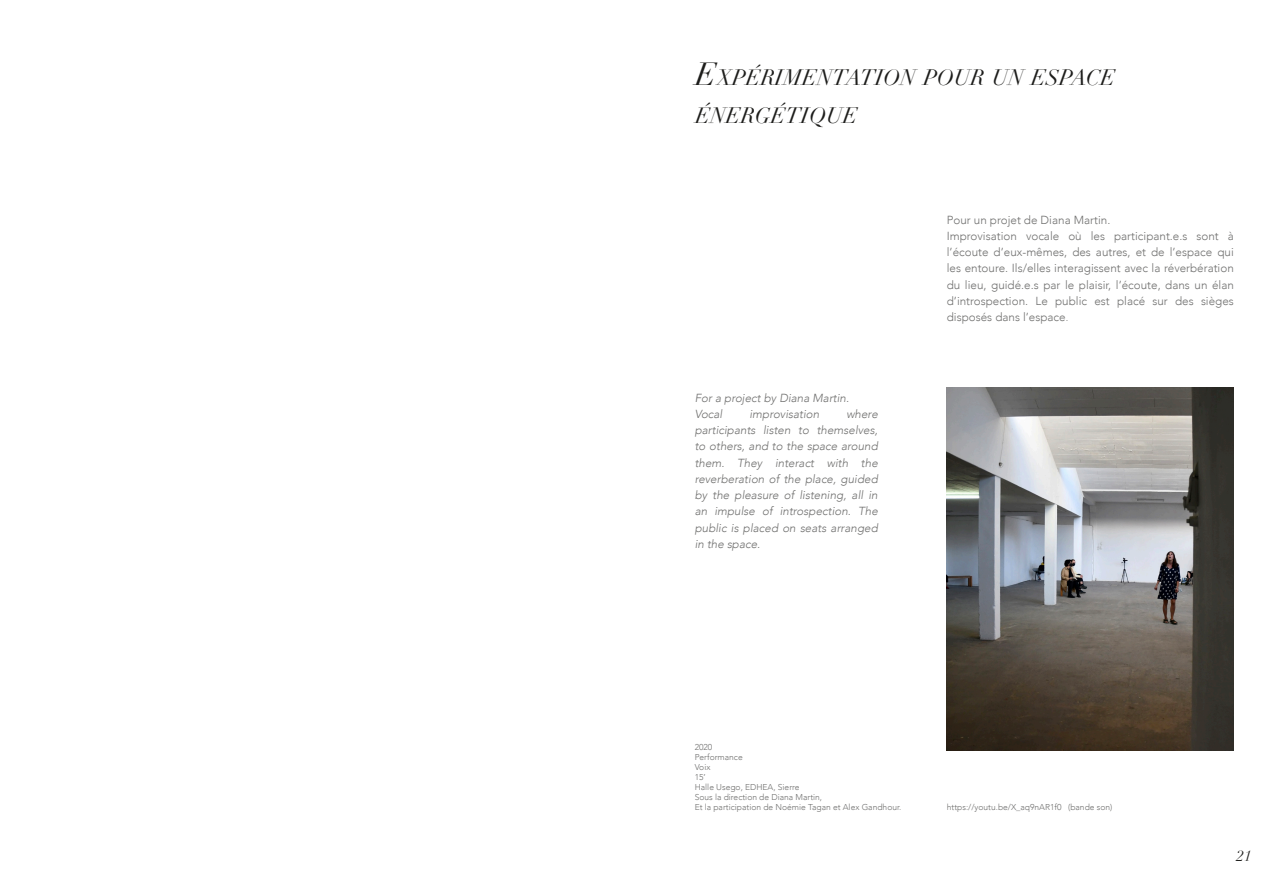
<style>
.page{position:relative;width:1276px;height:886px;background:#fff}
.page>*{position:absolute;margin:0;border:0;box-sizing:border-box;transform-origin:0 0}
.t1{font:italic 21.88px/37.5px "Didot";color:#1d1d1b}
.t2{font:italic 15px "Didot LT Std";color:#1d1d1b}
.t3{font:300 11.75px/16.2px "Avenir";color:#70706f}
.t4{font:italic 300 11.75px/16.2px "Avenir";color:#70706f}
.t5{font:300 8.5px/10px "Avenir";color:#70706f}
.s1{font-size:31.25px}
.s2{font-size:10px}
</style>
<div class="page">
<img style="left:946px;top:388px;width:287px;height:363px">
<h1 class="t1" style="left:695px;top:59px;width:421px"><span class="s1">E</span>XPÉRIMENTATION POUR UN ESPACE<br>ÉNERGÉTIQUE</h1>
<p class="t4" style="left:694px;top:389px;width:156px">For a project by Diana Martin.<br>Vocal</p>
<p class="t4" style="left:694px;top:406px;width:185px;text-align:justify;text-indent:152px">where participants listen to themselves, to others, and to the space around them. They interact with the reverberation of the place, guided by the pleasure of listening, all in an impulse of introspection. The public is placed on seats arranged in the space.</p>
<p class="t4" style="left:749px;top:406px;width:71px">improvisation</p>
<p class="t3" style="left:947px;top:211px;width:289px">Pour un projet de Diana Martin.<br>Improvisation vocale où les participant.e.s sont à l’écoute d’eux-mêmes, des autres, et de l’espace qui les entoure. Ils/elles interagissent avec la réverbération du lieu, guidé.e.s par le plaisir, l’écoute, dans un élan d’introspection. Le public est placé sur des sièges disposés dans l’espace<span class="s2">.</span></p>
<p class="t5" style="left:694px;top:742px;width:208px">2020<br>Performance<br>Voix<br>15’<br>Halle Usego, EDHEA, Sierre<br>Sous la direction de Diana Martin,<br>Et la participation de Noémie Tagan et Alex Gandhour.</p>
<p class="t5" style="left:947px;top:802px;width:167px">https://youtu.be/X_aq9nAR1f0 (bande son)</p>
<p class="t2" style="left:1236px;top:847px;width:16px">21</p>
</div>
